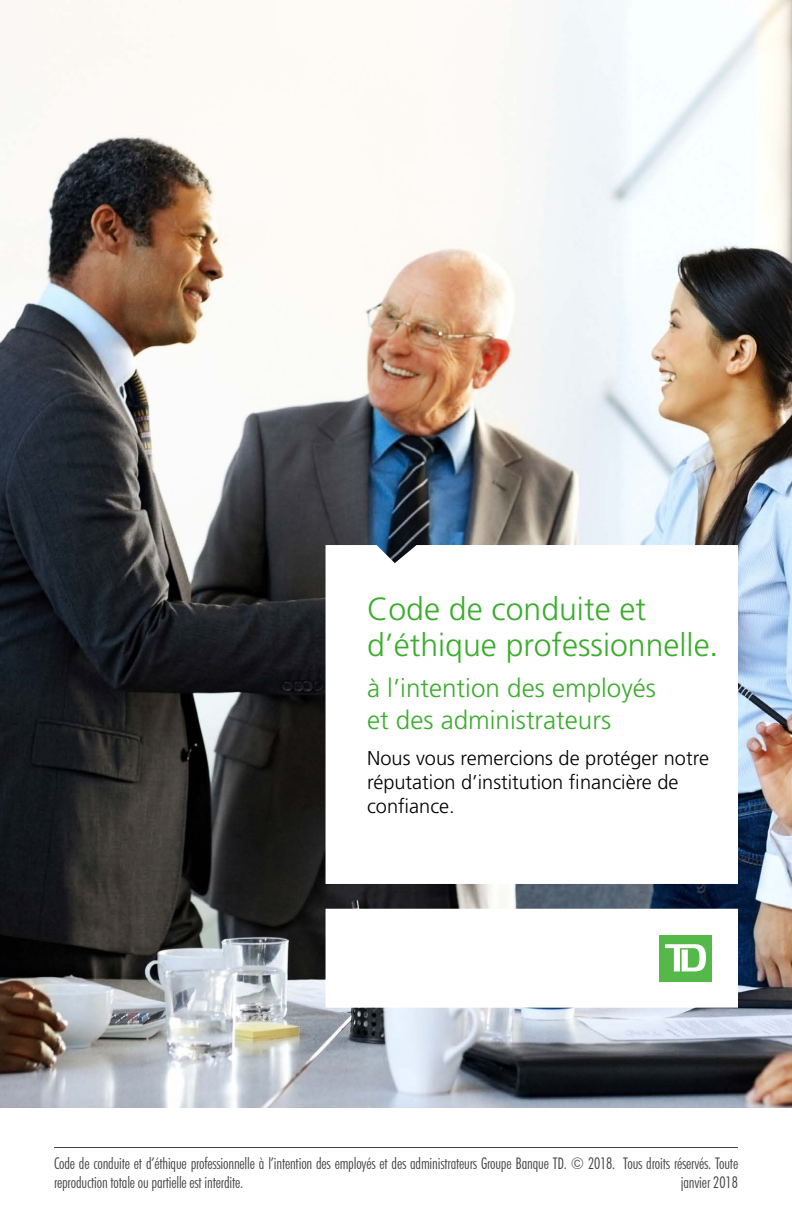
<style>
.page{position:relative;width:792px;height:1224px;background:#fff}
.page>*{position:absolute;margin:0;border:0;box-sizing:border-box;transform-origin:0 0}
.t1{font:300 32px/36px "Frutiger LT Std";color:#3aad2c}
.t2{font:300 26px/32px "Frutiger LT Std";color:#3aad2c}
.t3{font:300 20px/24px "Frutiger LT Std";color:#000}
.t4{font:300 condensed 16px/19.2px "Futura BT";letter-spacing:-.01em;color:#414042}
.s1{font-family:"TD Graphik"}
</style>
<div class="page">
<img style="left:0;top:0;width:792px;height:1107px">
<hr style="left:54px;top:1147px;width:684px;height:1px;background:#414042">
<svg style="left:326px;top:545px;width:412px;height:339px"></svg>
<svg style="left:326px;top:909px;width:412px;height:99px"></svg>
<div style="left:660px;top:935px;width:52px;height:47px;background:#54b948"></div>
<svg style="left:665px;top:944px;width:41px;height:27px"></svg>
<h1 class="t1" style="left:367px;top:591px;width:352px">Code de conduite et d’éthique professionnelle<span class="s1">.</span></h1>
<h2 class="t2" style="left:367px;top:672px;width:290px">à l’intention des employés et des administrateurs</h2>
<p class="t3" style="left:367px;top:747px;width:343px">Nous vous remercions de protéger notre réputation d’institution financière de confiance.</p>
<p class="t4" style="left:54px;top:1153px;width:686px">Code de conduite et d’éthique professionnelle à l’intention des employés et des administrateurs Groupe Banque TD. © 2018. Tous droits réservés. Toute reproduction totale ou partielle est interdite.</p>
<p class="t4" style="left:681px;top:1173px;width:59px">janvier 2018</p>
</div>
